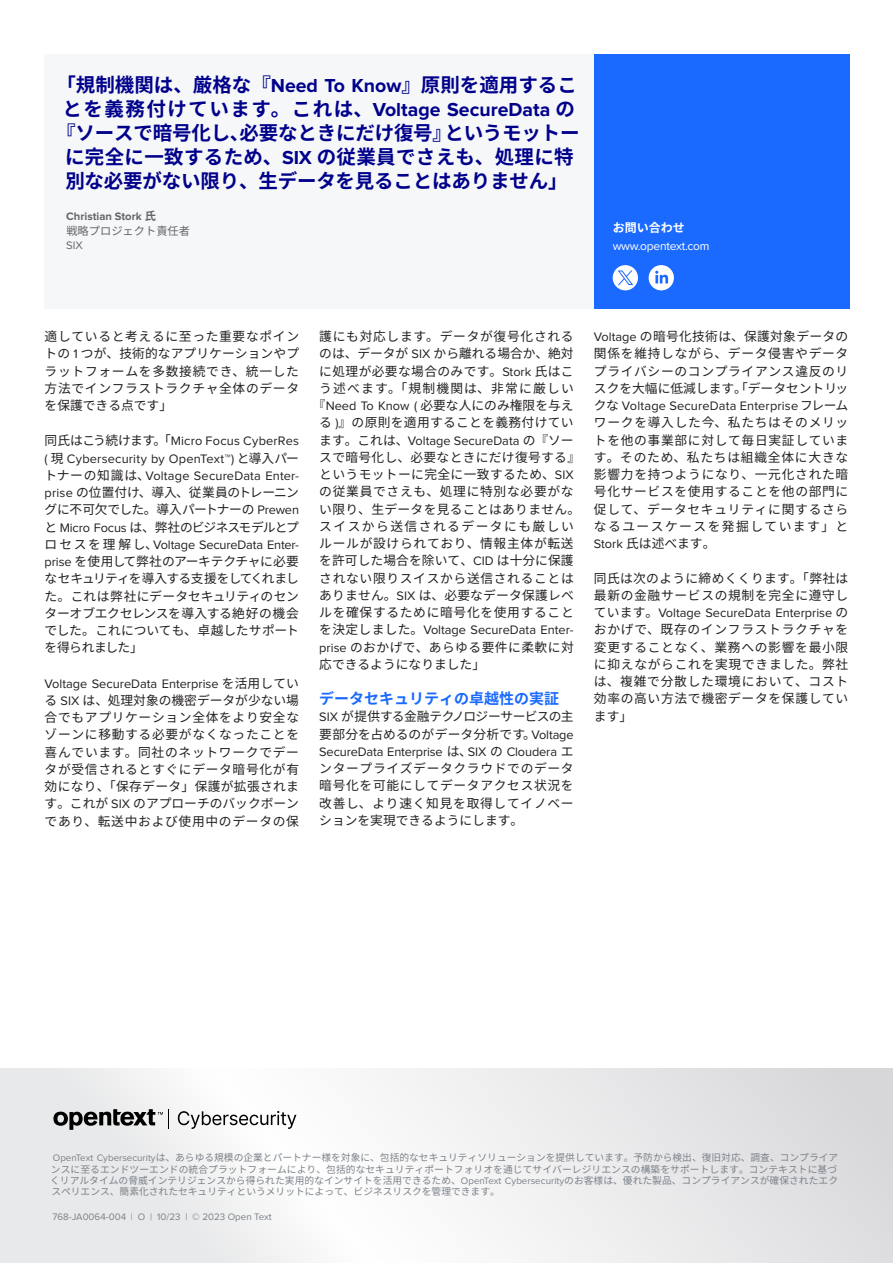
<style>
.page{position:relative;width:893px;height:1263px;background:#fff}
.page>*{position:absolute;margin:0;border:0;box-sizing:border-box;transform-origin:0 0}
.Pull_Quote_Screamer{font:700 19.5px/24px "Source Han Sans JP";letter-spacing:-.01em;color:#00008b;text-align:center}
.Header_b_Level1{font:700 15px "Source Han Sans JP";color:#1a6aff}
.Body_c_8_5_11_5{font:12.75px/17.2px "Source Han Sans JP";letter-spacing:.055em;color:#231f20;text-align:justify}
.Body_c_8_5_11_5-2{font:12.75px "Source Han Sans JP";letter-spacing:.025em;color:#231f20}
.Body_c_8_5_11_5-3{font:12.75px "Proxima Nova";color:#231f20}
.Body_c_8_5_11_5-4{font:12.75px "Source Han Sans JP";color:#231f20}
.Body_c_8_5_11_5-5{font:12.75px "Source Han Sans JP";letter-spacing:.03em;color:#231f20}
.Body_c_8_5_11_5-6{font:12.75px "Source Han Sans JP";letter-spacing:.035em;color:#231f20}
.Body_c_8_5_11_5-7{font:12.75px "Source Han Sans JP";letter-spacing:.005em;color:#231f20}
.Body_c_8_5_11_5-8{font:12.75px "Source Han Sans JP";letter-spacing:.015em;color:#231f20}
.Body_c_8_5_11_5-9{font:12.75px "Source Han Sans JP";letter-spacing:.095em;color:#231f20}
.Body_c_8_5_11_5-10{font:12.75px "Source Han Sans JP";letter-spacing:.115em;color:#231f20}
.Contact_White{font:12px "Proxima Nova";letter-spacing:-.02em;color:#fff}
.Contact_White-2{font:700 12px "Source Han Sans JP";color:#fff}
.t1{font:700 11.25px "Proxima Nova";color:#656668}
.t2{font:11.25px "Source Han Sans JP";color:#656668}
.t3{font:11.25px "Proxima Nova";color:#656668}
.Boilerplate_-_copy{font:9.75px/11.2px "Source Han Sans JP";color:#7b8289;text-align:justify}
.Boilerplate_-_copy-2{font:9.75px "Proxima Nova";color:#7b8289}
.s1{font-family:"Proxima Nova"}
.s2{font-family:"Source Han Sans JP"}
</style>
<div class="page">
<div style="left:45px;top:54px;width:803px;height:254px;background:#f5f7f8"></div>
<svg style="left:0;top:1068px;width:893px;height:195px"></svg>
<svg style="left:178px;top:1111px;width:118px;height:18px"></svg>
<svg style="left:53px;top:1109px;width:116px;height:21px;background:#919192"></svg>
<div style="left:594px;top:54px;width:256px;height:254px;background:#1a6aff"></div>
<div style="left:649px;top:265px;width:25px;height:25px;background:#fff;border-radius:13px"></div>
<svg style="left:655px;top:271px;width:13px;height:12px"></svg>
<div style="left:613px;top:265px;width:25px;height:25px;background:#fff;border-radius:50%"></div>
<svg style="left:618px;top:270px;width:15px;height:15px"></svg>
<p class="Pull_Quote_Screamer" style="left:56px;top:73px;width:525px">「規制機関は、厳格な『<span class="s1">Need To Know</span>』原則を適用することを義務付けています。これは、<span class="s1">Voltage SecureData</span> の『ソースで暗号化し、必要なときにだけ復号』というモットーに完全に一致するため、<span class="s1">SIX</span> の従業員でさえも、処理に特別な必要がない限り、生データを見ることはありません」</p>
<p class="t1" style="left:66px;top:210px;width:91px">Christian Stork <span class="s2">氏</span></p>
<p class="t2" style="left:66px;top:224px;width:125px">戦略プロジェクト責任者</p>
<p class="t3" style="left:66px;top:240px;width:18px">SIX</p>
<p class="Contact_White-2" style="left:613px;top:221px;width:73px">お問い合わせ</p>
<p class="Contact_White" style="left:613px;top:240px;width:98px">www.opentext.com</p>
<p class="Body_c_8_5_11_5" style="left:45px;top:328px;width:256px">適していると考えるに至った重要なポイントの <span class="s1">1</span> つが、技術的なアプリケーションやプラットフォームを多数接続でき、統一した方法でインフラストラクチャ全体のデータを保護できる点です」</p>
<p class="Body_c_8_5_11_5" style="left:45px;top:432px;width:256px">同氏はこう続けます。「<span class="s1">Micro Focus CyberRes (</span> 現 <span class="s1">Cybersecurity by OpenText™)</span> と導入パートナーの知識は、<span class="s1">Voltage SecureData Enter&shy;prise</span> の位置付け、導入、従業員のトレーニングに不可欠でした。導入パートナーの <span class="s1">Prewen</span>と <span class="s1">Micro Focus</span> は、弊社のビジネスモデルとプロセスを理解し、<span class="s1">Voltage SecureData Enter&shy;prise</span> を使用して弊社のアーキテクチャに必要なセキュリティを導入する支援をしてくれました。これは弊社にデータセキュリティのセンターオブエクセレンスを導入する絶好の機会でした。これについても、卓越したサポートを得られました」</p>
<p class="Body_c_8_5_11_5" style="left:45px;top:675px;width:256px"><span class="s1">Voltage SecureData Enterprise</span> を活用している <span class="s1">SIX</span> は、処理対象の機密データが少ない場合でもアプリケーション全体をより安全なゾーンに移動する必要がなくなったことを喜んでいます。同社のネットワークでデータが受信されるとすぐにデータ暗号化が有効になり、「保存データ」保護が拡張されます。これが <span class="s1">SIX</span> のアプローチのバックボーンであり、転送中および使用中のデータの保</p>
<p class="Body_c_8_5_11_5" style="left:319px;top:328px;width:256px">護にも対応します。データが復号化される</p>
<p class="Body_c_8_5_11_5-4" style="left:319px;top:346px;width:256px">のは、データが <span class="s1">SIX</span> から離れる場合か、絶対</p>
<p class="Body_c_8_5_11_5-5" style="left:319px;top:364px;width:256px">に処理が必要な場合のみです。<span class="s1">Stork</span> 氏はこ</p>
<p class="Body_c_8_5_11_5-9" style="left:319px;top:381px;width:256px">う述べます。「規制機関は、非常に厳しい</p>
<p class="Body_c_8_5_11_5-4" style="left:313px;top:398px;width:262px">『<span class="s1">Need To Know (</span> 必要な人にのみ権限を与え</p>
<p class="Body_c_8_5_11_5-2" style="left:319px;top:415px;width:256px">る <span class="s1">)</span>』の原則を適用することを義務付けてい</p>
<p class="Body_c_8_5_11_5-3" style="left:319px;top:434px;width:256px"><span class="s2">ます。これは、</span>Voltage SecureData <span class="s2">の『ソー</span></p>
<p class="Body_c_8_5_11_5-2" style="left:319px;top:450px;width:262px">スで暗号化し、必要なときにだけ復号する』</p>
<p class="Body_c_8_5_11_5-5" style="left:319px;top:467px;width:256px">というモットーに完全に一致するため、<span class="s1">SIX</span></p>
<p class="Body_c_8_5_11_5" style="left:319px;top:483px;width:256px">の従業員でさえも、処理に特別な必要がな</p>
<p class="Body_c_8_5_11_5-2" style="left:319px;top:502px;width:262px">い限り、生データを見ることはありません。</p>
<p class="Body_c_8_5_11_5-10" style="left:319px;top:519px;width:256px">スイスから送信されるデータにも厳しい</p>
<p class="Body_c_8_5_11_5" style="left:319px;top:535px;width:256px">ルールが設けられており、情報主体が転送</p>
<p class="Body_c_8_5_11_5-7" style="left:319px;top:553px;width:256px">を許可した場合を除いて、<span class="s1">CID</span> は十分に保護</p>
<p class="Body_c_8_5_11_5" style="left:319px;top:570px;width:256px">されない限りスイスから送信されることは</p>
<p class="Body_c_8_5_11_5-8" style="left:319px;top:588px;width:256px">ありません。<span class="s1">SIX</span> は、必要なデータ保護レベ</p>
<p class="Body_c_8_5_11_5" style="left:319px;top:604px;width:256px">ルを確保するために暗号化を使用すること</p>
<p class="Body_c_8_5_11_5-3" style="left:319px;top:624px;width:256px"><span class="s2">を決定しました。</span>Voltage SecureData Enter-</p>
<p class="Body_c_8_5_11_5-6" style="left:319px;top:640px;width:256px"><span class="s1">prise</span> のおかげで、あらゆる要件に柔軟に対</p>
<p class="Body_c_8_5_11_5-4" style="left:319px;top:657px;width:167px">応できるようになりました」</p>
<p class="Header_b_Level1" style="left:319px;top:690px;width:241px">データセキュリティの卓越性の実証</p>
<p class="Body_c_8_5_11_5" style="left:319px;top:708px;width:256px"><span class="s1">SIX</span> が提供する金融テクノロジーサービスの主要部分を占めるのがデータ分析です。<span class="s1">Voltage SecureData Enterprise</span> は、<span class="s1">SIX</span> の <span class="s1">Cloudera</span> エンタープライズデータクラウドでのデータ暗号化を可能にしてデータアクセス状況を改善し、より速く知見を取得してイノベーションを実現できるようにします。</p>
<p class="Body_c_8_5_11_5" style="left:594px;top:328px;width:256px"><span class="s1">Voltage</span> の暗号化技術は、保護対象データの関係を維持しながら、データ侵害やデータプライバシーのコンプライアンス違反のリスクを大幅に低減します。「データセントリックな <span class="s1">Voltage SecureData Enterprise</span>フレームワークを導入した今、私たちはそのメリットを他の事業部に対して毎日実証しています。そのため、私たちは組織全体に大きな影響力を持つようになり、一元化された暗号化サービスを使用することを他の部門に促して、データセキュリティに関するさらなるユースケースを発掘しています」と<span class="s1">Stork</span> 氏は述べます。</p>
<p class="Body_c_8_5_11_5" style="left:594px;top:569px;width:256px">同氏は次のように締めくくります。「弊社は最新の金融サービスの規制を完全に遵守しています。<span class="s1">Voltage SecureData Enterprise</span> のおかげで、既存のインフラストラクチャを変更することなく、業務への影響を最小限に抑えながらこれを実現できました。弊社は、複雑で分散した環境において、コスト効率の高い方法で機密データを保護しています」</p>
<p class="Boilerplate_-_copy" style="left:50px;top:1152px;width:790px"><span class="s1">OpenText Cybersecurity</span>は、あらゆる規模の企業とパートナー様を対象に、包括的なセキュリティソリューションを提供しています。予防から検出、復旧対応、調査、コンプライアンスに至るエンドツーエンドの統合プラットフォームにより、包括的なセキュリティポートフォリオを通じてサイバーレジリエンスの構築をサポートします。コンテキストに基づくリアルタイムの脅威インテリジェンスから得られた実用的なインサイトを活用できるため、<span class="s1">OpenText Cybersecurity</span>のお客様は、優れた製品、コンプライアンスが確保されたエクスペリエンス、簡素化されたセキュリティというメリットによって、ビジネスリスクを管理できます。</p>
<p class="Boilerplate_-_copy-2" style="left:52px;top:1212px;width:221px">768-JA0064-004 | O | 10/23 | © 2023 Open Text</p>
</div>
